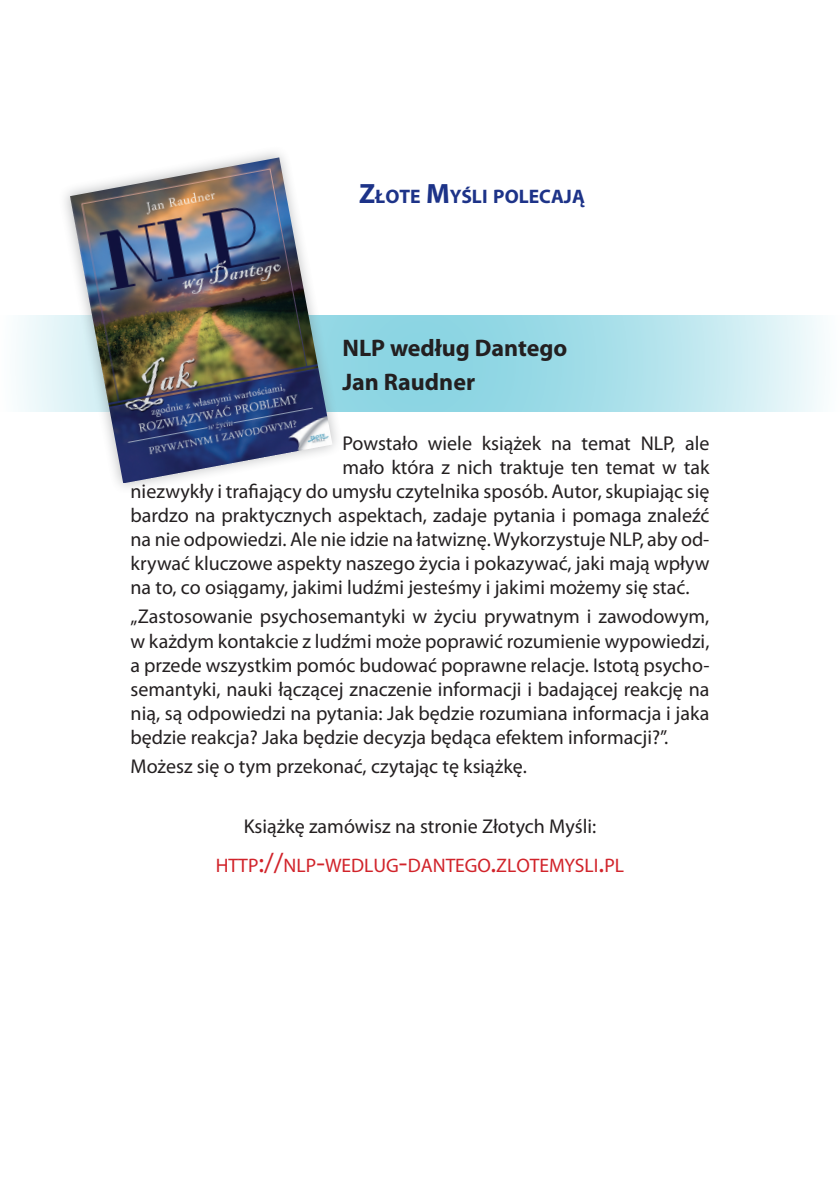
<style>
.page{position:relative;width:840px;height:1191px;background:#fff}
.page>*{position:absolute;margin:0;border:0;box-sizing:border-box;transform-origin:0 0}
.t1{font:700 24px/34.4px "Myriad Pro";color:#231f20}
.t2{font:20px/24px "Myriad Pro";color:#231f20;text-align:justify}
.t3{font:19.6px "Myriad Pro";color:#d1232a}
.t4{font:700 19.6px "Myriad Pro";color:#1d3388}
.s1{font-size:28px}
</style>
<div class="page">
<svg style="left:19px;top:315px;width:803px;height:96px;background:#b3e3ec"></svg>
<svg style="left:53px;top:152px;width:336px;height:336px"></svg>
<img style="left:70px;top:157px;width:262px;height:326px">
<p class="t4" style="left:359px;top:183px;width:227px"><span class="s1">Z</span>ŁOTE <span class="s1">M</span>YŚLI POLECAJĄ</p>
<p class="t1" style="left:342px;top:330px;width:226px">NLP według Dantego<br>Jan Raudner</p>
<p class="t2" style="left:342px;top:431px;width:368px">Powstało wiele książek na temat NLP, ale</p>
<p class="t2" style="left:342px;top:455px;width:368px">mało która z nich traktuje ten temat w tak</p>
<p class="t2" style="left:130px;top:479px;width:580px">niezwykły i trafiający do umysłu czytelnika sposób. Autor, skupiając się</p>
<p class="t2" style="left:130px;top:503px;width:580px">bardzo na praktycznych aspektach, zadaje pytania i pomaga znaleźć</p>
<p class="t2" style="left:130px;top:527px;width:580px">na nie odpowiedzi. Ale nie idzie na łatwiznę. Wykorzystuje NLP, aby od-</p>
<p class="t2" style="left:130px;top:551px;width:580px">krywać kluczowe aspekty naszego życia i pokazywać, jaki mają wpływ</p>
<p class="t2" style="left:130px;top:575px;width:560px">na to, co osiągamy, jakimi ludźmi jesteśmy i jakimi możemy się stać.</p>
<p class="t2" style="left:130px;top:604px;width:580px">„Zastosowanie psychosemantyki w życiu prywatnym i zawodowym, w każdym kontakcie z ludźmi może poprawić rozumienie wypowiedzi, a przede wszystkim pomóc budować poprawne relacje. Istotą psycho&shy;semantyki, nauki łączącej znaczenie informacji i badającej reakcję na nią, są odpowiedzi na pytania: Jak będzie rozumiana informacja i jaka będzie reakcja? Jaka będzie decyzja będąca efektem informacji?”.</p>
<p class="t2" style="left:130px;top:754px;width:397px">Możesz się o tym przekonać, czytając tę książkę.</p>
<p class="t2" style="left:243px;top:813px;width:354px">Książkę zamówisz na stronie Złotych Myśli:</p>
<p class="t3" style="left:216px;top:853px;width:409px">HTTP<span class="s1">://</span>NLP<span class="s1">-</span>WEDLUG<span class="s1">-</span>DANTEGO<span class="s1">.</span>ZLOTEMYSLI<span class="s1">.</span>PL</p>
</div>
